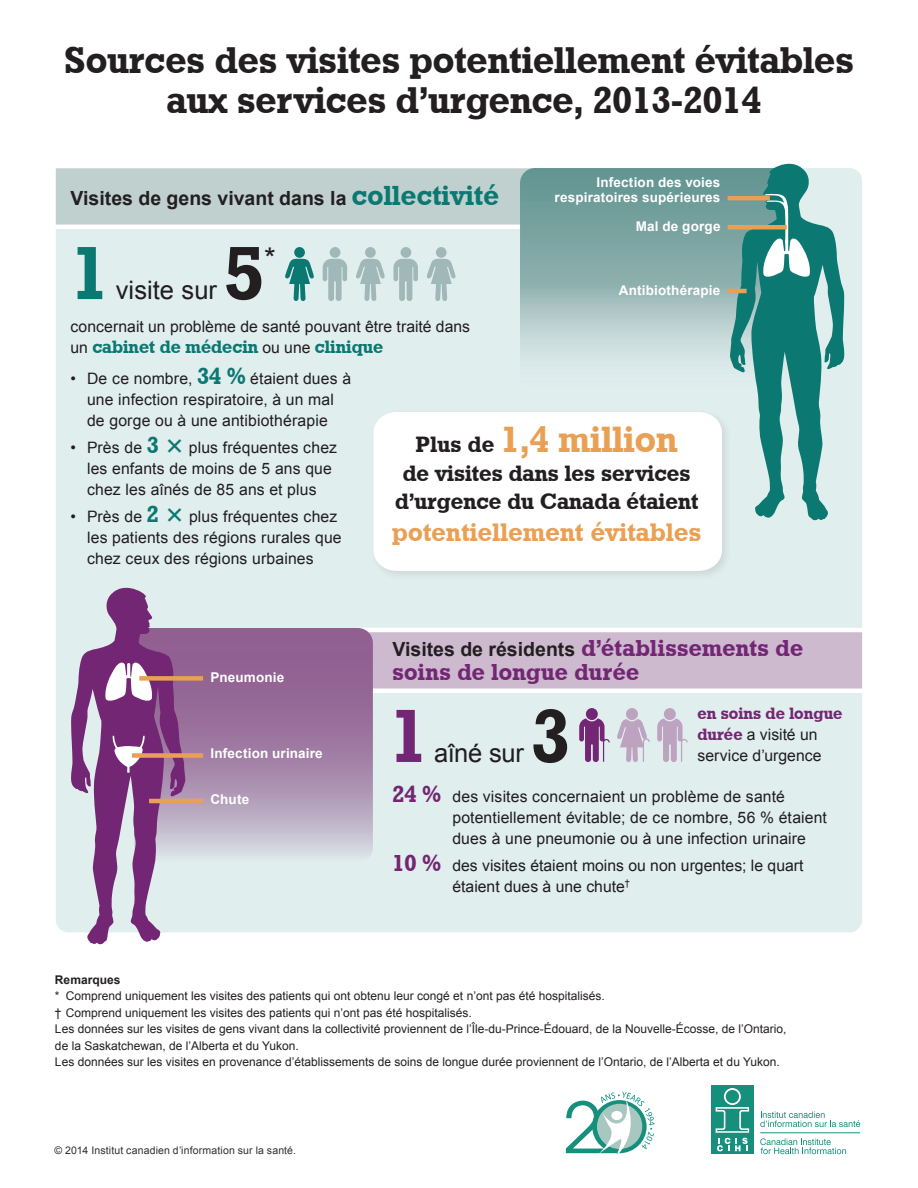
<style>
.page{position:relative;width:918px;height:1188px;background:#fff}
.page>*{position:absolute;margin:0;border:0;box-sizing:border-box;transform-origin:0 0}
.t1{font:75px "Geometric Slab 712 BT Bold A";color:#231f20}
.t2{font:75px "Geometric Slab 712 BT Bold A";color:#0b7872}
.t3{font:75px "Geometric Slab 712 BT Bold A";color:#732673}
.t4{font:37.5px/40.5px "Geometric Slab 712 BT Bold A";color:#231f20;text-align:center}
.t5{font:36.75px "Geometric Slab 712 BT Bold A";color:#e9a054}
.t6{font:30px "Arial";color:#211d1e}
.t7{font:25.5px "Geometric Slab 712 BT Bold A";letter-spacing:.01em;color:#e9a054}
.t8{font:25.5px "Arial";letter-spacing:-.005em;color:#211d1e}
.t9{font:23.25px "Geometric Slab 712 BT Bold A";letter-spacing:.01em;color:#732673}
.t10{font:22.35px/28.5px "Geometric Slab 712 BT Bold A";color:#231f20;text-align:center}
.t11{font:700 19.5px "Arial";color:#231f20}
.t12{font:18px "Geometric Slab 712 BT Bold A";color:#0b7872}
.t13{font:16.5px "Geometric Slab 712 BT Bold A";color:#732673}
.t14{font:15.75px/21px "Arial";letter-spacing:.01em;color:#211d1e}
.t15{font:700 13.5px/15px "Arial";letter-spacing:.015em;color:#fff;text-align:right}
.t16{font:12px/16.5px "Arial";color:#231f20}
.t17{font:700 12px "Arial";color:#231f20}
.t18{font:10.5px "Arial";letter-spacing:.015em;color:#312f30}
.s1{font-family:"Geometric Slab 712 BT Bold A";font-weight:400;font-size:27.75px;color:#0b7872}
.s2{font-family:"Arial";font-size:15.75px;color:#211d1e}
.s3{font-family:"Geometric Slab 712 BT Bold A";font-size:23.25px;color:#0b7872}
.s4{font-size:22.35px;color:#231f20}
.s5{font-family:"Geometric Slab 712 BT Bold A";font-weight:400;font-size:23.25px;color:#732673}
.s6{font-family:"Geometric Slab 712 BT Bold A";font-size:16.5px;color:#732673}
.s7{font-family:"Geometric Slab 712 BT Bold A";font-size:23.25px;color:#732673}
</style>
<div class="page">
<svg style="left:566px;top:1092px;width:89px;height:61px"></svg>
<div style="left:711px;top:1085px;width:42px;height:69px;background:#16907c"></div>
<svg style="left:760px;top:1138px;width:86px;height:16px"></svg>
<svg style="left:760px;top:1111px;width:100px;height:16px"></svg>
<hr style="left:760px;top:1133px;width:100px;height:1px;background:#16907c">
<svg style="left:716px;top:1088px;width:33px;height:63px"></svg>
<div style="left:54px;top:166px;width:810px;height:769px;background:#e0eeed;border-radius:15px"></div>
<div style="left:51px;top:164px;width:490px;height:65px;background:#c0d0cf;border:4px solid #fff"></div>
<div style="left:357px;top:628px;width:510px;height:65px;background:#cdbacf;border:4px solid #fff"></div>
<svg style="left:520px;top:168px;width:210px;height:191px;background:#90b3b1"></svg>
<svg style="left:186px;top:628px;width:187px;height:228px;background:#a584a9"></svg>
<svg style="left:323px;top:247px;width:24px;height:54px"></svg>
<div style="left:294px;top:247px;width:11px;height:11px;background:#0b7872;border-radius:50%"></div>
<svg style="left:285px;top:259px;width:29px;height:42px"></svg>
<svg style="left:394px;top:247px;width:24px;height:54px"></svg>
<div style="left:365px;top:247px;width:11px;height:11px;background:#a0b9b8;border-radius:50%"></div>
<svg style="left:356px;top:259px;width:29px;height:42px"></svg>
<div style="left:436px;top:247px;width:11px;height:11px;background:#a0b9b8;border-radius:50%"></div>
<svg style="left:427px;top:259px;width:29px;height:42px"></svg>
<svg style="left:617px;top:708px;width:33px;height:54px"></svg>
<svg style="left:657px;top:708px;width:31px;height:54px"></svg>
<svg style="left:579px;top:708px;width:31px;height:54px"></svg>
<svg style="left:70px;top:587px;width:116px;height:358px"></svg>
<div style="left:132px;top:753px;width:71px;height:5px;background:#e9a054"></div>
<div style="left:139px;top:676px;width:64px;height:5px;background:#e9a054"></div>
<hr style="left:149px;top:799px;width:54px;height:4px;background:#e9a054">
<svg style="left:730px;top:163px;width:115px;height:358px"></svg>
<hr style="left:728px;top:289px;width:19px;height:4px;background:#e9a054">
<hr style="left:728px;top:225px;width:59px;height:4px;background:#e9a054">
<hr style="left:728px;top:196px;width:42px;height:4px;background:#e9a054">
<img style="left:390px;top:406px;width:345px;height:169px">
<div style="left:373px;top:411px;width:350px;height:161px;background:#fff"></div>
<h2 class="t4" style="left:64px;top:39px;width:792px">Sources des visites potentiellement évitables aux services d’urgence, 2013-2014</h2>
<p class="t11" style="left:71px;top:185px;width:430px">Visites de gens vivant dans la <span class="s1">collectivité</span></p>
<h1 class="t2" style="left:71px;top:227px;width:41px">1</h1>
<h3 class="t8" style="left:116px;top:273px;width:103px">visite sur</h3>
<h1 class="t1" style="left:225px;top:227px;width:41px">5</h1>
<h3 class="t6" style="left:264px;top:238px;width:13px">*</h3>
<p class="t14" style="left:71px;top:316px;width:401px">concernait un problème de santé pouvant être traité dans</p>
<p class="t12" style="left:71px;top:336px;width:314px"><span class="s2">un</span> cabinet de médecin <span class="s2">ou une</span> clinique</p>
<p class="t15" style="left:555px;top:175px;width:167px">Infection des voies respiratoires supérieures</p>
<p class="t15" style="left:636px;top:219px;width:86px">Mal de gorge</p>
<p class="t15" style="left:619px;top:283px;width:103px">Antibiothérapie</p>
<p class="t14" style="left:71px;top:368px;width:282px;text-align:center">• De ce nombre, <span class="s3">34 %</span> étaient dues à une infection respiratoire, à un mal<br>de gorge ou à une antibiothérapie</p>
<p class="t14" style="left:87px;top:437px;width:252px;text-indent:-17px">• Près de <span class="s3">3 ×</span> plus fréquentes chez les enfants de moins de 5 ans que chez les aînés de 85 ans et plus</p>
<p class="t14" style="left:87px;top:506px;width:256px;text-indent:-17px">• Près de <span class="s3">2 ×</span> plus fréquentes chez les patients des régions rurales que chez ceux des régions urbaines</p>
<p class="t15" style="left:211px;top:670px;width:75px">Pneumonie</p>
<p class="t15" style="left:211px;top:746px;width:114px">Infection urinaire</p>
<p class="t15" style="left:211px;top:792px;width:40px">Chute</p>
<h3 class="t5" style="left:416px;top:417px;width:263px"><span class="s4">Plus de</span> 1,4 million</h3>
<h3 class="t10" style="left:395px;top:458px;width:305px">de visites dans les services d’urgence du Canada étaient</h3>
<h3 class="t7" style="left:392px;top:516px;width:311px">potentiellement évitables</h3>
<p class="t11" style="left:392px;top:636px;width:412px">Visites de résidents <span class="s5">d’établissements de</span></p>
<h3 class="t9" style="left:392px;top:658px;width:248px">soins de longue durée</h3>
<h1 class="t3" style="left:389px;top:690px;width:41px">1</h1>
<h3 class="t8" style="left:434px;top:736px;width:91px">aîné sur</h3>
<h1 class="t1" style="left:531px;top:690px;width:41px">3</h1>
<p class="t13" style="left:697px;top:703px;width:147px">en soins de longue</p>
<p class="t14" style="left:697px;top:724px;width:122px"><span class="s6">durée</span> a visité un</p>
<p class="t14" style="left:697px;top:745px;width:126px">service d’urgence</p>
<p class="t14" style="left:452px;top:786px;width:376px;text-indent:-60px"><span class="s7">24 %</span> des visites concernaient un problème de santé potentiellement évitable; de ce nombre, 56 % étaient dues à une pneumonie ou à une infection urinaire</p>
<p class="t14" style="left:452px;top:855px;width:353px;text-indent:-60px"><span class="s7">10 %</span> des visites étaient moins ou non urgentes; le quart étaient dues à une chute<sup>†</sup></p>
<p class="t17" style="left:55px;top:971px;width:67px">Remarques</p>
<p class="t16" style="left:55px;top:988px;width:733px">* Comprend uniquement les visites des patients qui ont obtenu leur congé et n’ont pas été hospitalisés.<br>† Comprend uniquement les visites des patients qui n’ont pas été hospitalisés.<br>Les données sur les visites de gens vivant dans la collectivité proviennent de l’Île-du-Prince-Édouard, de la Nouvelle-Écosse, de l’Ontario, de la Saskatchewan, de l’Alberta et du Yukon.<br>Les données sur les visites en provenance d’établissements de soins de longue durée proviennent de l’Ontario, de l’Alberta et du Yukon.</p>
<p class="t18" style="left:55px;top:1144px;width:243px">© 2014 Institut canadien d’information sur la santé.</p>
</div>
